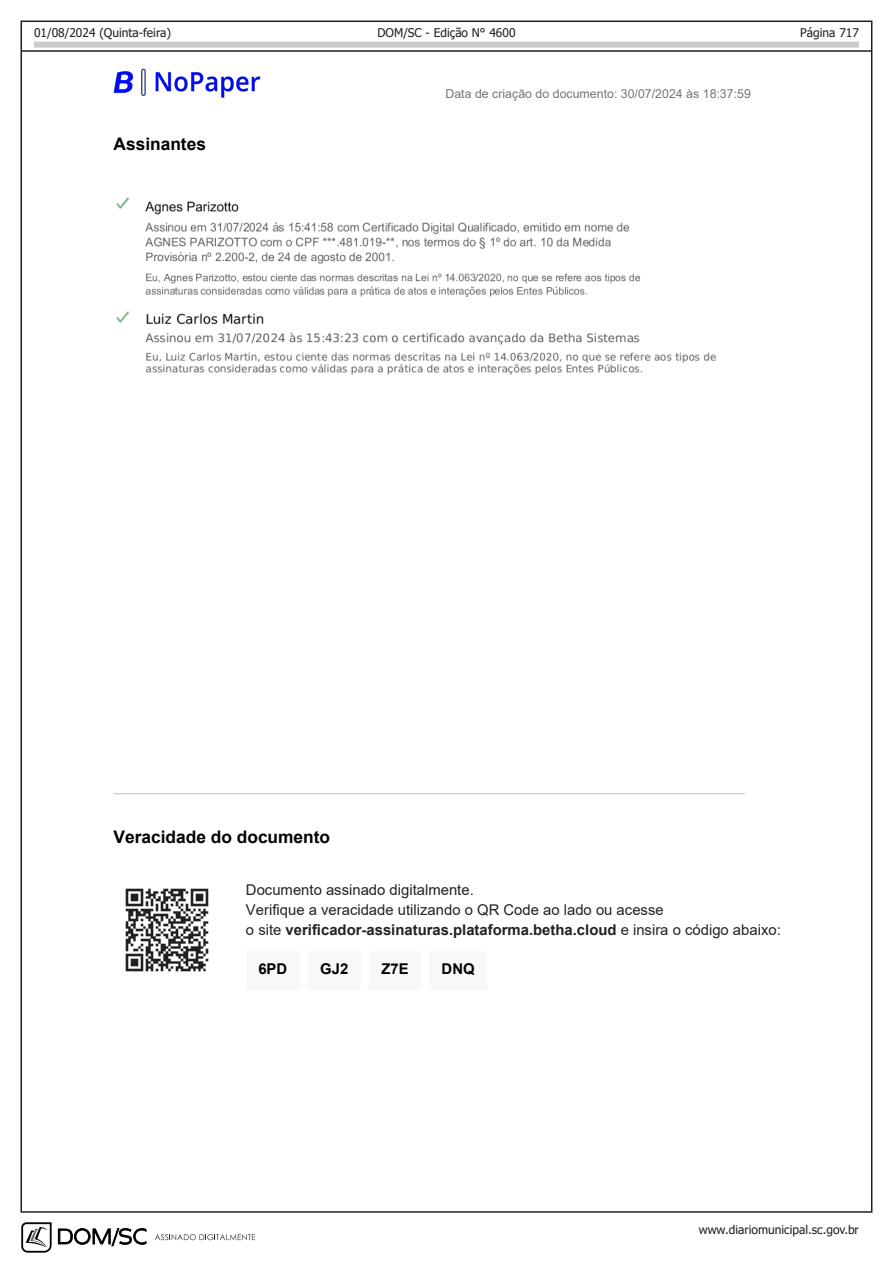
<style>
.page{position:relative;width:893px;height:1263px;background:#fff}
.page>*{position:absolute;margin:0;border:0;box-sizing:border-box;transform-origin:0 0}
.t1{font:700 17.4px "Arial";color:#000}
.t2{font:14.85px/19.8px "Arial";color:#222}
.t3{font:700 14.85px "Arial";color:#000}
.t4{font:12.45px "Arial";color:#767676}
.t5{font:12px "Tahoma";color:#231f20}
.s1{font-weight:700}
</style>
<div class="page">
<hr style="left:21px;top:50px;width:851px;height:2px;background:#231f20">
<div style="left:34px;top:42px;width:825px;height:6px;background:#cacbcc"></div>
<svg style="left:21px;top:1222px;width:126px;height:31px"></svg>
<svg style="left:155px;top:1234px;width:100px;height:6px"></svg>
<img style="left:114px;top:69px;width:147px;height:29px">
<hr style="left:114px;top:793px;width:631px;height:1px;background:#c0c0c0">
<img style="left:125px;top:888px;width:84px;height:84px">
<div style="left:246px;top:951px;width:54px;height:39px;background:#f8f8f8"></div>
<div style="left:308px;top:951px;width:53px;height:39px;background:#f8f8f8"></div>
<div style="left:369px;top:951px;width:52px;height:39px;background:#f8f8f8"></div>
<div style="left:429px;top:951px;width:58px;height:39px;background:#f8f8f8"></div>
<img style="left:117px;top:197px;width:524px;height:100px">
<img style="left:116px;top:311px;width:600px;height:64px">
<p class="t5" style="left:34px;top:24px;width:138px">01/08/2024 (Quinta-feira)</p>
<p class="t5" style="left:377px;top:24px;width:140px">DOM/SC - Edição N° 4600</p>
<p class="t1" style="left:114px;top:132px;width:94px">Assinantes</p>
<p class="t4" style="left:445px;top:85px;width:307px">Data de criação do documento: 30/07/2024 às 18:37:59</p>
<p class="t5" style="left:800px;top:24px;width:60px">Página 717</p>
<p class="t1" style="left:114px;top:825px;width:218px">Veracidade do documento</p>
<p class="t2" style="left:246px;top:880px;width:536px">Documento assinado digitalmente.<br>Verifique a veracidade utilizando o QR Code ao lado ou acesse<br>o site <span class="s1">verificador-assinaturas.plataforma.betha.cloud</span> e insira o código abaixo:</p>
<p class="t3" style="left:258px;top:959px;width:30px">6PD</p>
<p class="t3" style="left:320px;top:959px;width:30px">GJ2</p>
<p class="t3" style="left:381px;top:959px;width:29px">Z7E</p>
<p class="t3" style="left:442px;top:959px;width:34px">DNQ</p>
<p class="t5" style="left:699px;top:1221px;width:162px">www.diariomunicipal.sc.gov.br</p>
</div>
